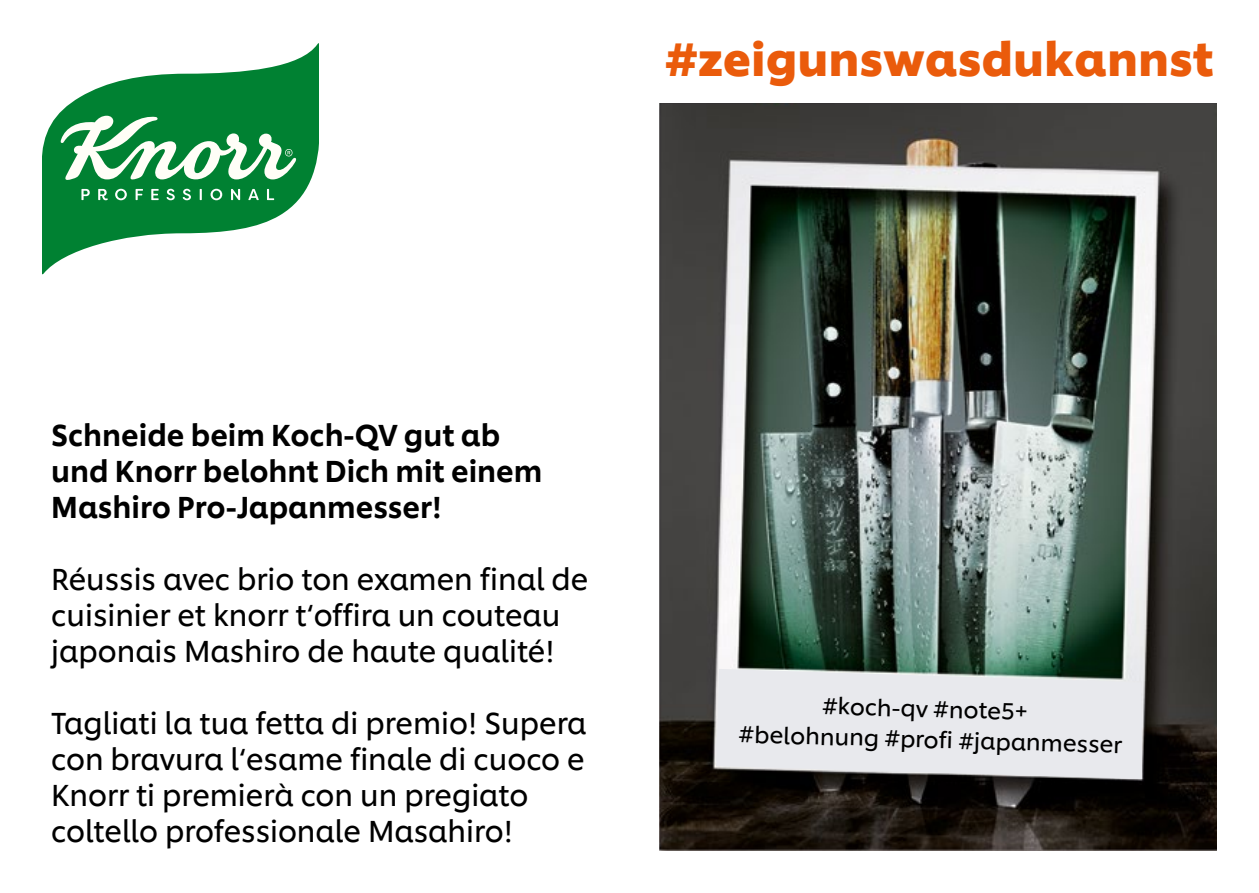
<style>
.page{position:relative;width:1259px;height:893px;background:#fff}
.page>*{position:absolute;margin:0;border:0;box-sizing:border-box;transform-origin:0 0}
.t1{font:700 46.2px "Unilever Shilling";color:#ea5b0b}
.t2{font:30px/36px "Unilever Shilling";color:#000;scale:.96 1}
.t3{font:500 30px/36px "Unilever Shilling";color:#000;scale:.96 1}
.t4{font:22.8px/30.6px "Unilever Shilling";color:#000;text-align:center}
</style>
<div class="page">
<img style="left:660px;top:104px;width:556px;height:746px">
<svg style="left:716px;top:669px;width:426px;height:110px;background:#d6d8db"></svg>
<svg style="left:43px;top:43px;width:276px;height:231px;fill:#008132"></svg>
<svg style="left:61px;top:116px;width:235px;height:64px"></svg>
<svg style="left:81px;top:189px;width:9px;height:11px"></svg>
<svg style="left:98px;top:189px;width:10px;height:11px"></svg>
<svg style="left:115px;top:189px;width:12px;height:11px"></svg>
<svg style="left:136px;top:189px;width:7px;height:11px"></svg>
<svg style="left:151px;top:189px;width:8px;height:11px"></svg>
<svg style="left:166px;top:189px;width:9px;height:11px"></svg>
<svg style="left:183px;top:189px;width:8px;height:11px"></svg>
<svg style="left:200px;top:189px;width:2px;height:11px"></svg>
<svg style="left:210px;top:189px;width:12px;height:11px"></svg>
<svg style="left:231px;top:189px;width:9px;height:11px"></svg>
<svg style="left:248px;top:189px;width:11px;height:11px"></svg>
<svg style="left:267px;top:189px;width:7px;height:11px"></svg>
<h1 class="t1" style="left:664px;top:23px;width:551px">#zeigunswasdukannst</h1>
<p class="t3" style="left:51px;top:414px;width:513px">Schneide beim Koch-QV gut ab und Knorr belohnt Dich mit einem<br>Mashiro Pro-Japanmesser!</p>
<p class="t2" style="left:51px;top:559px;width:561px">Réussis avec brio ton examen final de cuisinier et knorr t‘offira un couteau japonais Mashiro de haute qualité!</p>
<p class="t2" style="left:51px;top:703px;width:559px">Tagliati la tua fetta di premio! Supera con bravura l‘esame finale di cuoco e Knorr ti premierà con un pregiato coltello professionale Masahiro!</p>
<p class="t4" style="left:740px;top:685px;width:385px;rotate:2deg">#koch-qv #note5+<br>#belohnung #profi #japanmesser</p>
</div>
